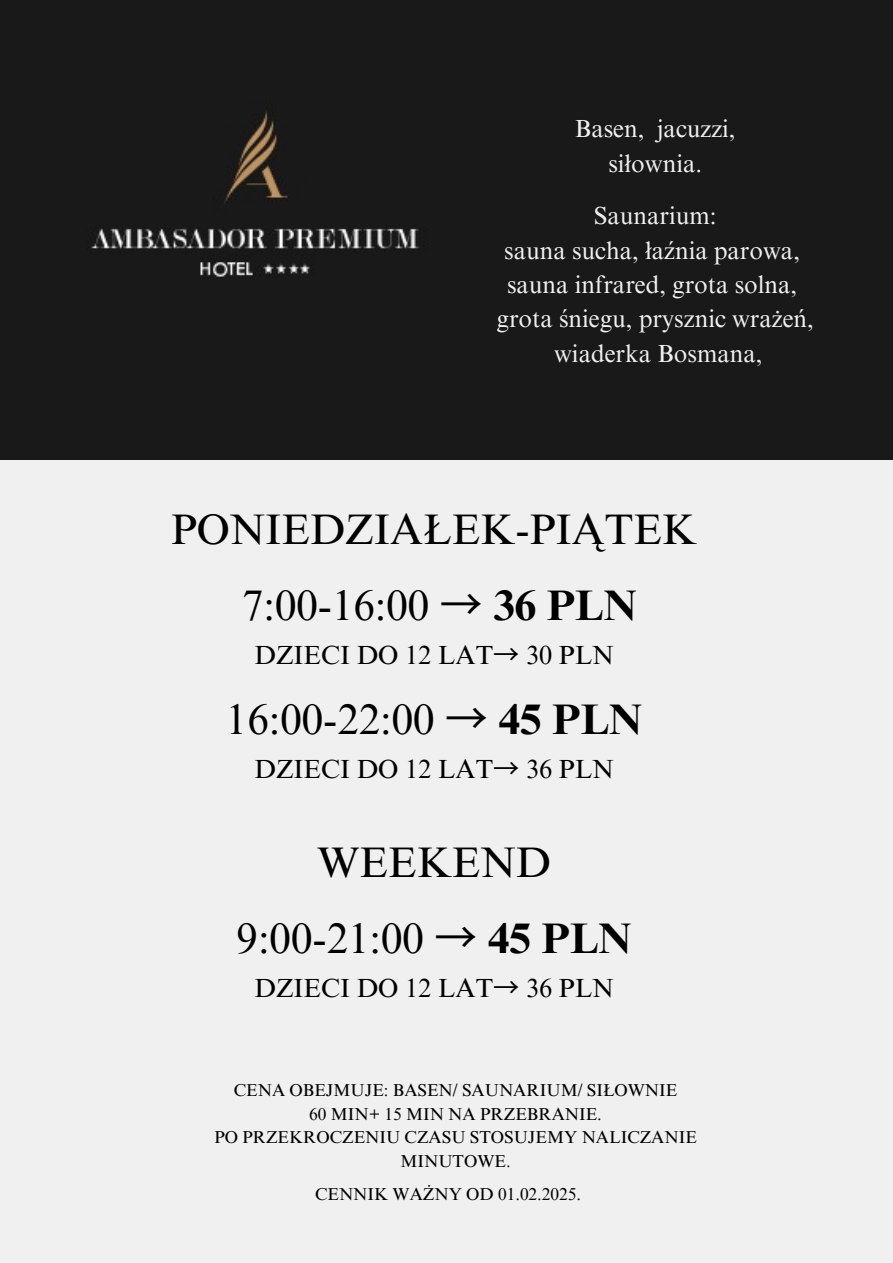
<style>
.page{position:relative;width:893px;height:1263px;background:#f0f0f0}
.page>*{position:absolute;margin:0;border:0;box-sizing:border-box;transform-origin:0 0}
.t1{font:42.75px "Times NRMT Pro";color:#000}
.t2{font:26.25px "Times NRMT Pro";color:#000}
.t3{font:24.75px/34.3px "Times NRMT Pro";color:#f0f0f0;text-align:center}
.t4{font:17.25px/23.6px "Times NRMT Pro";color:#000;text-align:center}
.s1{font-family:"Noto Sans CJ Ksc"}
.s2{font-weight:700}
</style>
<div class="page">
<div style="left:0;top:0;width:893px;height:460px;background:#191919"></div>
<img style="left:91px;top:111px;width:328px;height:166px">
<p class="t3" style="left:575px;top:115px;width:162px">Basen, jacuzzi, siłownia.</p>
<p class="t3" style="left:496px;top:202px;width:319px">Saunarium:<br>sauna sucha, łaźnia parowa, sauna infrared, grota solna, grota śniegu, prysznic wrażeń, wiaderka Bosmana,</p>
<p class="t1" style="left:171px;top:514px;width:527px">PONIEDZIAŁEK-PIĄTEK</p>
<h3 class="t1" style="left:242px;top:589px;width:396px">7:00-16:00 <span class="s1">→</span> <span class="s2">36 PLN</span></h3>
<h3 class="t2" style="left:254px;top:645px;width:361px">DZIECI DO 12 LAT<span class="s1">→</span> 30 PLN</h3>
<h3 class="t1" style="left:226px;top:703px;width:418px">16:00-22:00 <span class="s1">→</span> <span class="s2">45 PLN</span></h3>
<h1 class="t2" style="left:254px;top:759px;width:361px">DZIECI DO 12 LAT<span class="s1">→</span> 36 PLN</h1>
<h1 class="t1" style="left:317px;top:846px;width:235px">WEEKEND</h1>
<h2 class="t1" style="left:237px;top:922px;width:396px">9:00-21:00 <span class="s1">→</span> <span class="s2">45 PLN</span></h2>
<h2 class="t2" style="left:254px;top:978px;width:361px">DZIECI DO 12 LAT<span class="s1">→</span> 36 PLN</h2>
<h1 class="t4" style="left:234px;top:1080px;width:445px">CENA OBEJMUJE: BASEN/ SAUNARIUM/ SIŁOWNIE</h1>
<h2 class="t4" style="left:309px;top:1104px;width:294px">60 MIN+ 15 MIN NA PRZEBRANIE.</h2>
<h2 class="t4" style="left:214px;top:1128px;width:484px">PO PRZEKROCZENIU CZASU STOSUJEMY NALICZANIE<br>MINUTOWE.</h2>
<p class="t4" style="left:315px;top:1185px;width:267px">CENNIK WAŻNY OD 01.02.2025.</p>
</div>
